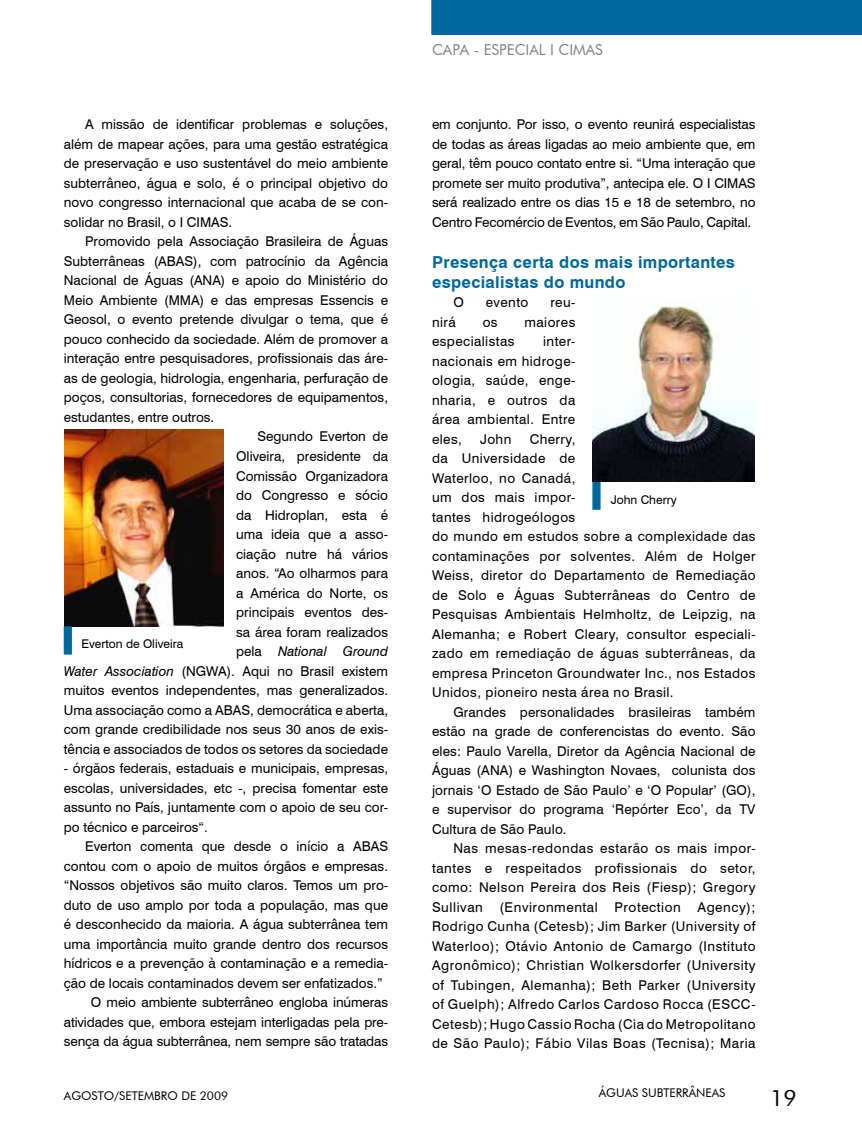
<style>
.page{position:relative;width:862px;height:1136px;background:#fff}
.page>*{position:absolute;margin:0;border:0;box-sizing:border-box;transform-origin:0 0}
.t1{font:22.5px "Futura BT";color:#000}
.t2{font:700 16.5px/19.5px "Swiss 721 BT";letter-spacing:.02em;color:#00689e}
.t3{font:15px "Futura BT";color:#808285}
.t4{font:13.5px/19.5px "Swiss 721 BT";color:#000;text-align:justify}
.t5{font:13.5px/19.5px "Swiss 721 BT";letter-spacing:.03em;color:#000}
.t6{font:italic 13.5px "Swiss 721 BT";color:#000}
.t7{font:12px "Futura BT";color:#000}
.t8{font:12px "Swiss 721 BT";color:#000}
.s1{font-style:normal}
.s2{font-style:italic}
</style>
<div class="page">
<div style="left:431px;top:0;width:430px;height:35px;background:#00689e"></div>
<img style="left:64px;top:429px;width:159px;height:197px">
<svg style="left:64px;top:626px;width:8px;height:28px"></svg>
<svg style="left:592px;top:481px;width:8px;height:28px"></svg>
<img style="left:592px;top:305px;width:162px;height:176px">
<p class="t4" style="left:64px;top:115px;width:325px;text-indent:21px">A missão de identificar problemas e soluções, além de mapear ações, para uma gestão estratégica de preservação e uso sustentável do meio ambiente subterrâneo, água e solo, é o principal objetivo do novo congresso internacional que acaba de se con&shy;solidar no Brasil, o I CIMAS.</p>
<p class="t4" style="left:85px;top:232px;width:304px">Promovido pela Associação Brasileira de Águas</p>
<p class="t4" style="left:64px;top:251px;width:325px">Subterrâneas (ABAS), com patrocínio da Agência</p>
<p class="t4" style="left:64px;top:271px;width:325px">Nacional de Águas (ANA) e apoio do Ministério do</p>
<p class="t4" style="left:64px;top:290px;width:325px">Meio Ambiente (MMA) e das empresas Essencis e</p>
<p class="t4" style="left:64px;top:310px;width:325px">Geosol, o evento pretende divulgar o tema, que é</p>
<p class="t4" style="left:64px;top:329px;width:325px">pouco conhecido da sociedade. Além de promover a</p>
<p class="t4" style="left:64px;top:349px;width:325px">interação entre pesquisadores, profissionais das áre-</p>
<p class="t4" style="left:64px;top:368px;width:325px">as de geologia, hidrologia, engenharia, perfuração de</p>
<p class="t4" style="left:64px;top:388px;width:325px">poços, consultorias, fornecedores de equipamentos,</p>
<p class="t4" style="left:64px;top:407px;width:152px">estudantes, entre outros.</p>
<p class="t4" style="left:257px;top:427px;width:132px">Segundo Everton de</p>
<p class="t4" style="left:236px;top:446px;width:153px">Oliveira, presidente da</p>
<p class="t4" style="left:236px;top:466px;width:153px">Comissão Organizadora</p>
<p class="t4" style="left:236px;top:485px;width:153px">do Congresso e sócio</p>
<p class="t4" style="left:236px;top:505px;width:153px">da Hidroplan, esta é</p>
<p class="t4" style="left:236px;top:524px;width:153px">uma ideia que a asso-</p>
<p class="t4" style="left:236px;top:544px;width:153px">ciação nutre há vários</p>
<p class="t4" style="left:236px;top:563px;width:153px">anos. “Ao olharmos para</p>
<p class="t4" style="left:236px;top:583px;width:153px">a América do Norte, os</p>
<p class="t4" style="left:236px;top:602px;width:153px">principais eventos des-</p>
<p class="t4" style="left:236px;top:621px;width:153px">sa área foram realizados</p>
<p class="t6" style="left:236px;top:643px;width:153px"><span class="s1">pela</span> National Ground</p>
<p class="t4" style="left:64px;top:660px;width:325px"><span class="s2">Water Association</span> (NGWA). Aqui no Brasil existem</p>
<p class="t4" style="left:64px;top:680px;width:325px">muitos eventos independentes, mas generalizados.</p>
<p class="t4" style="left:64px;top:699px;width:325px">Uma associação como a ABAS, democrática e aberta,</p>
<p class="t4" style="left:64px;top:719px;width:325px">com grande credibilidade nos seus 30 anos de exis-</p>
<p class="t4" style="left:64px;top:738px;width:325px">tência e associados de todos os setores da sociedade</p>
<p class="t4" style="left:64px;top:758px;width:325px">- órgãos federais, estaduais e municipais, empresas, escolas, universidades, etc -, precisa fomentar este assunto no País, juntamente com o apoio de seu cor&shy;po técnico e parceiros“.</p>
<p class="t4" style="left:85px;top:836px;width:304px">Everton comenta que desde o início a ABAS</p>
<p class="t4" style="left:64px;top:855px;width:325px">contou com o apoio de muitos órgãos e empresas.</p>
<p class="t4" style="left:64px;top:875px;width:325px">“Nossos objetivos são muito claros. Temos um pro-</p>
<p class="t4" style="left:64px;top:894px;width:325px">duto de uso amplo por toda a população, mas que</p>
<p class="t4" style="left:64px;top:914px;width:325px">é desconhecido da maioria. A água subterrânea tem</p>
<p class="t4" style="left:64px;top:933px;width:325px">uma importância muito grande dentro dos recursos</p>
<p class="t4" style="left:64px;top:953px;width:325px">hídricos e a prevenção à contaminação e a remedia-</p>
<p class="t4" style="left:64px;top:972px;width:320px">ção de locais contaminados devem ser enfatizados.”</p>
<p class="t4" style="left:91px;top:992px;width:299px">O meio ambiente subterrâneo engloba inúmeras</p>
<p class="t4" style="left:64px;top:1011px;width:325px">atividades que, embora estejam interligadas pela pre-</p>
<p class="t4" style="left:64px;top:1031px;width:325px">sença da água subterrânea, nem sempre são tratadas</p>
<p class="t8" style="left:81px;top:636px;width:103px">Everton de Oliveira</p>
<p class="t3" style="left:432px;top:41px;width:152px">CAPA - ESPEC IAL I CIMAS</p>
<p class="t4" style="left:432px;top:114px;width:325px">em conjunto. Por isso, o evento reunirá especialistas de todas as áreas ligadas ao meio ambiente que, em geral, têm pouco contato entre si. “Uma interação que promete ser muito produtiva”, antecipa ele. O I CIMAS será realizado entre os dias 15 e 18 de setembro, no Centro Fecomércio de Eventos, em São Paulo, Capital.</p>
<p class="t2" style="left:432px;top:252px;width:304px">Presença certa dos mais importantes especialistas do mundo</p>
<p class="t4" style="left:453px;top:292px;width:12px">O</p>
<p class="t4" style="left:485px;top:292px;width:44px">evento</p>
<p class="t4" style="left:550px;top:292px;width:26px">reu-</p>
<p class="t4" style="left:432px;top:312px;width:25px">nirá</p>
<p class="t4" style="left:482px;top:312px;width:16px">os</p>
<p class="t5" style="left:524px;top:312px;width:52px">maiores</p>
<p class="t5" style="left:432px;top:331px;width:84px">especialistas</p>
<p class="t4" style="left:432px;top:331px;width:145px;text-indent:111px">inter&shy;nacionais em hidroge&shy;ologia, saúde, enge&shy;nharia, e outros da área ambiental. Entre eles,</p>
<p class="t5" style="left:432px;top:429px;width:325px;text-indent:98px">Cherry,<br>da Universidade de<br>Waterloo, no Canadá,<br>um dos mais impor-<br>tantes hidrogeólogos<br>do mundo em estudos sobre a complexidade das contaminações por solventes. Além de Holger Weiss, diretor do Departamento de Remediação de Solo e Águas Subterrâneas do Centro de Pesquisas Ambientais Helmholtz, de Leipzig, na Alemanha; e Robert Cleary, consultor especiali&shy;zado em remediação de águas subterrâneas, da empresa Princeton Groundwater Inc., nos Estados Unidos, pioneiro nesta área no Brasil.</p>
<p class="t4" style="left:432px;top:702px;width:325px;text-indent:21px">Grandes personalidades brasileiras também estão na grade de conferencistas do evento. São eles: Paulo Varella, Diretor da Agência Nacional de Águas (ANA) e Washington Novaes, colunista dos jornais ‘O Estado de São Paulo’ e ‘O Popular’ (GO), e supervisor do programa ‘Repórter Eco’, da TV Cultura de São Paulo.</p>
<p class="t4" style="left:432px;top:838px;width:325px;text-indent:21px">Nas mesas-redondas estarão os mais impor&shy;tantes e respeitados profissionais do setor, como: Nelson Pereira dos Reis (Fiesp); Gregory Sullivan (Environmental Protection Agency); Rodrigo Cunha (Cetesb); Jim Barker (University of Waterloo); Otávio Antonio de Camargo (Instituto Agronômico); Christian Wolkersdorfer (University of Tubingen, Alemanha); Beth Parker (University of Guelph); Alfredo Carlos Cardoso Rocca (ESCC-Cetesb); Hugo Cassio Rocha (Cia do Metropolitano de São Paulo); Fábio Vilas Boas (Tecnisa); Maria</p>
<p class="t4" style="left:480px;top:429px;width:33px">John</p>
<p class="t8" style="left:610px;top:492px;width:67px">John Cherry</p>
<p class="t7" style="left:598px;top:1085px;width:66px">ÁGUAS SUBTERR</p>
<p class="t7" style="left:688px;top:1085px;width:24px">ÂNEAS</p>
<p class="t7" style="left:64px;top:1088px;width:166px">AGOSTO/SETEMBRO DE 2009</p>
<h1 class="t1" style="left:769px;top:1084px;width:28px">19</h1>
</div>
